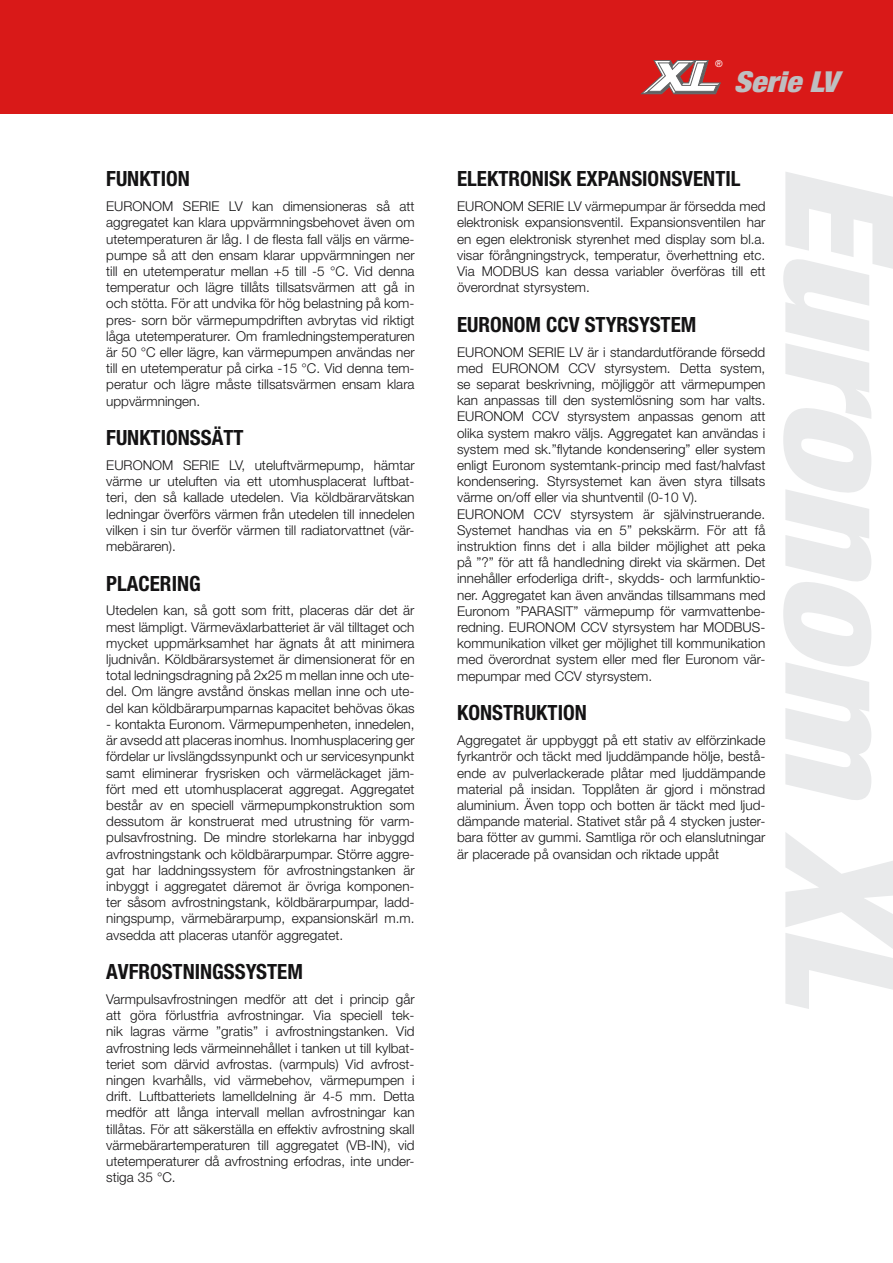
<style>
.page{position:relative;width:893px;height:1263px;background:#fff}
.page>*{position:absolute;margin:0;border:0;box-sizing:border-box;transform-origin:0 0}
.t1{font:italic 900 condensed 154.95px "Helvetica Neue";color:#e9eaeb;scale:1.1 1}
.t2{font:italic 900 condensed 28.95px "Helvetica Neue";color:#bebfc1;scale:1.1 1}
.t3{font:700 condensed 21px "Helvetica Neue";color:#141314}
.t4{font:300 13.5px/16.2px "Helvetica Neue";color:#141314;text-align:justify}
.t5{font:condensed 9.6px "Helvetica Neue";color:#fff}
</style>
<div class="page">
<div style="left:0;top:0;width:893px;height:114px;background:#d91918"></div>
<svg style="left:641px;top:60px;width:80px;height:34px"></svg>
<h3 class="t3" style="left:106px;top:166px;width:85px">FUNKTION</h3>
<p class="t4" style="left:106px;top:198px;width:310px">EURONOM SERIE LV kan dimensioneras så att aggregatet kan klara uppvärmningsbehovet även om utetemperaturen är låg. I de flesta fall väljs en värme&shy;pumpe så att den ensam klarar uppvärmningen ner till en utetemperatur mellan +5 till -5 °C. Vid denna temperatur och lägre tillåts tillsatsvärmen att gå in och stötta. För att undvika för hög belastning på kom&shy;pres- sorn bör värmepumpdriften avbrytas vid riktigt låga utetemperaturer. Om framledningstemperaturen är 50 °C eller lägre, kan värmepumpen användas ner till en utetemperatur på cirka -15 °C. Vid denna tem&shy;peratur och lägre måste tillsatsvärmen ensam klara uppvärmningen.</p>
<h3 class="t3" style="left:106px;top:425px;width:139px">FUNKTIONSSÄTT</h3>
<p class="t4" style="left:106px;top:457px;width:310px">EURONOM SERIE LV, uteluftvärmepump, hämtar värme ur uteluften via ett utomhusplacerat luftbat&shy;teri, den så kallade utedelen. Via köldbärarvätskan ledningar överförs värmen från utedelen till innedelen vilken i sin tur överför värmen till radiatorvattnet (vär&shy;mebäraren).</p>
<h3 class="t3" style="left:106px;top:571px;width:96px">PLACERING</h3>
<p class="t4" style="left:106px;top:602px;width:310px">Utedelen kan, så gott som fritt, placeras där det är mest lämpligt. Värmeväxlarbatteriet är väl tilltaget och mycket uppmärksamhet har ägnats åt att minimera ljudnivån. Köldbärarsystemet är dimensionerat för en total ledningsdragning på 2x25 m mellan inne och ute&shy;del. Om längre avstånd önskas mellan inne och ute&shy;del kan köldbärarpumparnas kapacitet behövas ökas</p>
<p class="t4" style="left:106px;top:716px;width:310px">- kontakta Euronom. Värmepumpenheten, innedelen, är avsedd att placeras inomhus. Inomhusplacering ger fördelar ur livslängdssynpunkt och ur servicesynpunkt samt eliminerar frysrisken och värmeläckaget jäm&shy;fört med ett utomhusplacerat aggregat. Aggregatet består av en speciell värmepumpkonstruktion som dessutom är konstruerat med utrustning för varm&shy;pulsavfrostning. De mindre storlekarna har inbyggd avfrostningstank och köldbärarpumpar. Större aggre&shy;gat har laddningssystem för avfrostningstanken är inbyggt i aggregatet däremot är övriga komponen&shy;ter såsom avfrostningstank, köldbärarpumpar, ladd&shy;ningspump, värmebärarpump, expansionskärl m.m. avsedda att placeras utanför aggregatet.</p>
<h3 class="t3" style="left:106px;top:959px;width:198px">AVFROSTNINGSSYSTEM</h3>
<p class="t4" style="left:106px;top:991px;width:310px">Varmpulsavfrostningen medför att det i princip går att göra förlustfria avfrostningar. Via speciell tek&shy;nik lagras värme ”gratis” i avfrostningstanken. Vid avfrostning leds värmeinnehållet i tanken ut till kylbat&shy;teriet som därvid avfrostas. (varmpuls) Vid avfrost&shy;ningen kvarhålls, vid värmebehov, värmepumpen i drift. Luftbatteriets lamelldelning är 4-5 mm. Detta medför att långa intervall mellan avfrostningar kan tillåtas. För att säkerställa en effektiv avfrostning skall värmebärartemperaturen till aggregatet (VB-IN), vid utetemperaturer då avfrostning erfodras, inte under&shy;stiga 35 °C.</p>
<p class="t5" style="left:715px;top:58px;width:9px">®</p>
<h2 class="t2" style="left:734px;top:64px;width:96px">Serie LV</h2>
<h3 class="t3" style="left:457px;top:166px;width:285px">ELEKTRONISK EXPANSIONSVENTIL</h3>
<p class="t4" style="left:457px;top:198px;width:310px">EURONOM SERIE LV värmepumpar är försedda med elektronisk expansionsventil. Expansionsventilen har en egen elektronisk styrenhet med display som bl.a. visar förångningstryck, temperatur, överhettning etc.<br>Via MODBUS kan dessa variabler överföras till ett överordnat styrsystem.</p>
<h3 class="t3" style="left:457px;top:312px;width:140px">EURONOM CCV STYRSYSTEM</h3>
<p class="t4" style="left:457px;top:343px;width:310px;text-align:left">EURONOM SERIE LV är i standardutförande försedd med EURONOM CCV styrsystem. Detta system, se separat beskrivning, möjliggör att värmepumpen kan anpassas till den systemlösning som har valts.<br>EURONOM CCV styrsystem anpassas genom att olika system makro väljs. Aggregatet kan användas i system med sk.”flytande kondensering” eller system enligt Euronom systemtank-princip med fast/halvfast kondensering. Styrsystemet kan även styra tillsats värme on/off eller via shuntventil (0-10 V).<br>EURONOM CCV styrsystem är självinstruerande.<br>Systemet handhas via en 5” pekskärm. För att få instruktion finns det i alla bilder möjlighet att peka på ”?” för att få handledning direkt via skärmen. Det innehåller erfoderliga drift-, skydds- och larmfunktio&shy;ner. Aggregatet kan även användas tillsammans med Euronom ”PARASIT” värmepump för varmvattenbe&shy;redning. EURONOM CCV styrsystem har MODBUS&shy;kommunikation vilket ger möjlighet till kommunikation med överordnat system eller med fler Euronom vär&shy;mepumpar med CCV styrsystem.</p>
<h3 class="t3" style="left:457px;top:700px;width:23px">KONSTRUKTION</h3>
<p class="t4" style="left:457px;top:732px;width:310px">Aggregatet är uppbyggt på ett stativ av elförzinkade fyrkantrör och täckt med ljuddämpande hölje, bestå&shy;ende av pulverlackerade plåtar med ljuddämpande material på insidan. Topplåten är gjord i mönstrad aluminium. Även topp och botten är täckt med ljud&shy;dämpande material. Stativet står på 4 stycken juster&shy;bara fötter av gummi. Samtliga rör och elanslutningar är placerade på ovansidan och riktade uppåt</p>
<h1 class="t1" style="left:936px;top:164px;width:770px;rotate:90deg">Euronom XL</h1>
</div>
